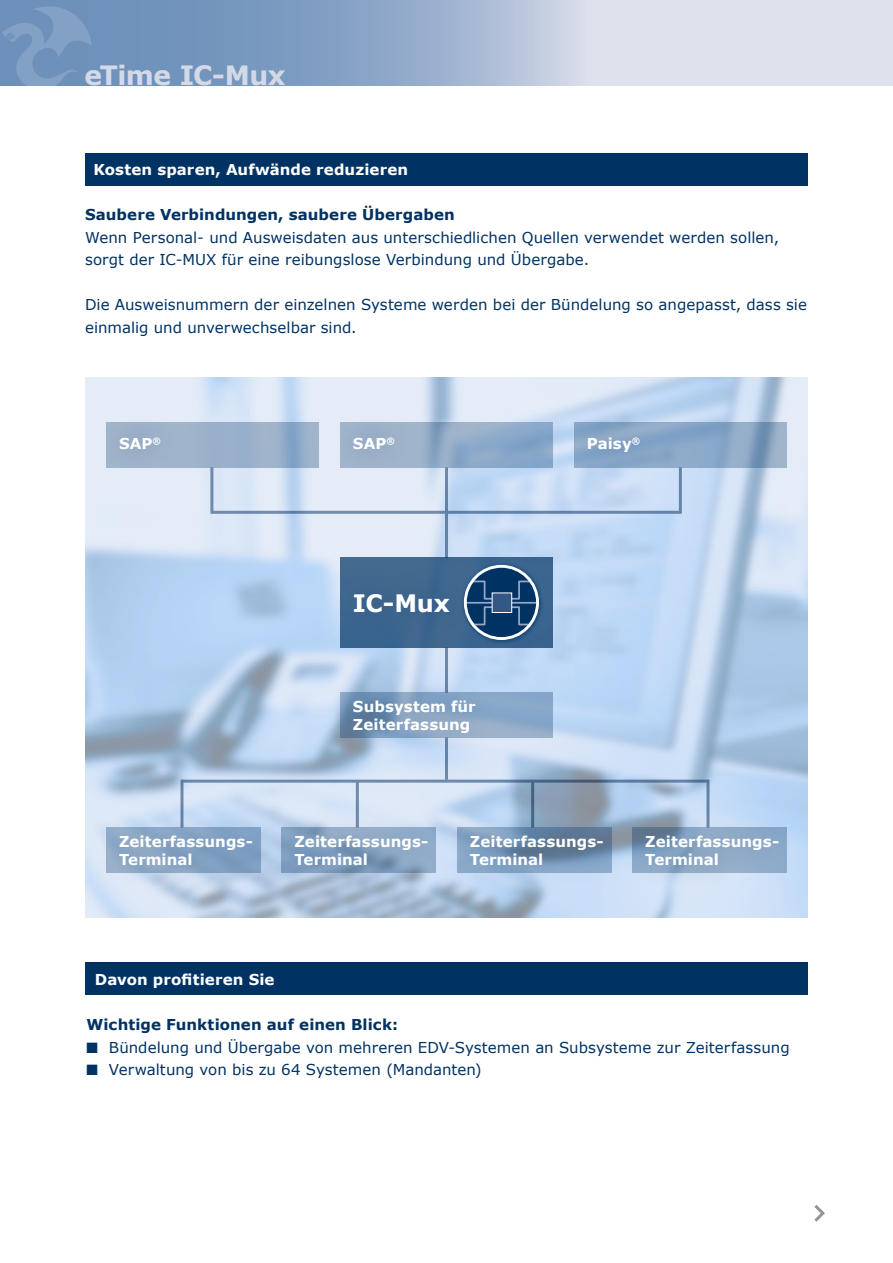
<style>
.page{position:relative;width:893px;height:1263px;background:#fff}
.page>*{position:absolute;margin:0;border:0;box-sizing:border-box;transform-origin:0 0}
.t1{font:700 26.55px "Verdana";letter-spacing:-.02em;color:#d4d9e7}
.t2{font:700 24px "Verdana";color:#fff}
.t3{font:15px/22.5px "Verdana";letter-spacing:.005em;color:#003263}
.t4{font:700 15px/18px "Verdana";letter-spacing:.005em;color:#fff}
.t5{font:700 15px "Verdana";letter-spacing:.005em;color:#003263}
</style>
<div class="page">
<div style="left:85px;top:153px;width:723px;height:33px;background:#003263"></div>
<div style="left:85px;top:963px;width:723px;height:32px;background:#003263"></div>
<svg style="left:85px;top:378px;width:723px;height:540px;background:#c9d9ed"></svg>
<div style="left:97px;top:415px;width:701px;height:473px;background:#003263;opacity:.3"></div>
<div style="left:460px;top:561px;width:85px;height:85px;background:#003263;opacity:.75"></div>
<svg style="left:465px;top:566px;width:73px;height:72px"></svg>
<svg style="left:465px;top:580px;width:73px;height:46px;background:#204b77"></svg>
<hr style="left:465px;top:602px;width:34px;height:2px;background:#96a5c4">
<div style="left:492px;top:593px;width:20px;height:19px;background:#345886"></div>
<div style="left:492px;top:593px;width:20px;height:20px;border:1px solid #fff"></div>
<div style="left:464px;top:565px;width:75px;height:75px;border:3px solid #fff;border-radius:50%"></div>
<hr style="left:212px;top:511px;width:468px;height:3px;background:#003263">
<hr style="left:182px;top:780px;width:526px;height:3px;background:#003263">
<hr style="left:445px;top:468px;width:3px;height:90px;background:#003263">
<hr style="left:445px;top:648px;width:3px;height:45px;background:#003263">
<hr style="left:445px;top:738px;width:3px;height:42px;background:#003263">
<hr style="left:679px;top:468px;width:3px;height:46px;background:#003263">
<hr style="left:706px;top:780px;width:3px;height:47px;background:#003263">
<hr style="left:531px;top:781px;width:3px;height:46px;background:#003263">
<hr style="left:356px;top:781px;width:3px;height:46px;background:#003263">
<hr style="left:180px;top:780px;width:3px;height:47px;background:#003263">
<hr style="left:210px;top:468px;width:3px;height:46px;background:#003263">
<svg style="left:814px;top:1205px;width:11px;height:17px"></svg>
<svg style="left:0;top:0;width:893px;height:85px;background:#acbed6"></svg>
<svg style="left:1px;top:5px;width:91px;height:81px;background:#7596bd"></svg>
<h1 class="t1" style="left:84px;top:58px;width:203px">eTime IC-Mux</h1>
<p class="t4" style="left:94px;top:161px;width:316px">Kosten sparen, Aufwände reduzieren</p>
<p class="t5" style="left:85px;top:205px;width:371px">Saubere Verbindungen, saubere Übergaben</p>
<p class="t3" style="left:85px;top:226px;width:696px">Wenn Personal- und Ausweisdaten aus unterschiedlichen Quellen verwendet werden sollen, sorgt der IC-MUX für eine reibungslose Verbindung und Übergabe.</p>
<p class="t3" style="left:85px;top:294px;width:723px">Die Ausweisnummern der einzelnen Systeme werden bei der Bündelung so angepasst, dass sie einmalig und unverwechselbar sind.</p>
<p class="t4" style="left:119px;top:435px;width:43px">SAP<sup>®</sup></p>
<p class="t4" style="left:587px;top:435px;width:55px">Paisy<sup>®</sup></p>
<p class="t4" style="left:353px;top:435px;width:43px">SAP<sup>®</sup></p>
<h2 class="t2" style="left:353px;top:587px;width:98px">IC-Mux</h2>
<p class="t4" style="left:353px;top:697px;width:124px">Subsystem für<br>Zeiterfassung</p>
<p class="t4" style="left:119px;top:832px;width:135px">Zeiterfassungs-<br>Terminal</p>
<p class="t4" style="left:294px;top:832px;width:135px">Zeiterfassungs-<br>Terminal</p>
<p class="t4" style="left:470px;top:832px;width:135px">Zeiterfassungs-<br>Terminal</p>
<p class="t4" style="left:645px;top:832px;width:135px">Zeiterfassungs-<br>Terminal</p>
<p class="t4" style="left:95px;top:971px;width:181px">Davon profitieren Sie</p>
<p class="t5" style="left:86px;top:1015px;width:313px">Wichtige Funktionen auf einen Blick:</p>
<p class="t3" style="left:86px;top:1036px;width:705px">■ Bündelung und Übergabe von mehreren EDV-Systemen an Subsysteme zur Zeiterfassung</p>
<p class="t3" style="left:86px;top:1059px;width:397px">■ Verwaltung von bis zu 64 Systemen (Mandanten)</p>
</div>
